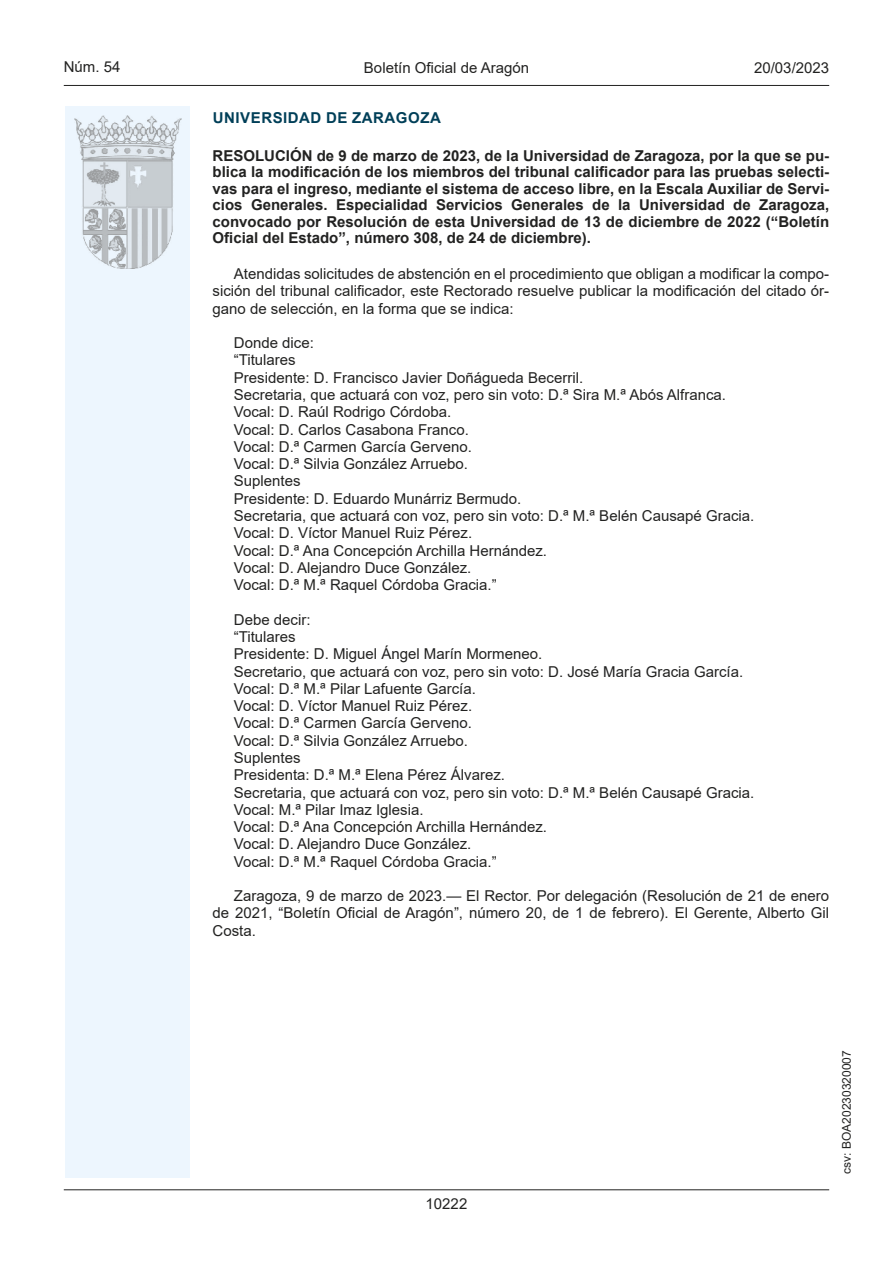
<style>
.page{position:relative;width:893px;height:1263px;background:#fff}
.page>*{position:absolute;margin:0;border:0;box-sizing:border-box;transform-origin:0 0}
.inicio_de_parrafo{font:15px/17.2px "Arial";color:#222221;text-align:justify}
.Titulo_text{font:700 15px/16.5px "Arial";color:#222221;text-align:justify}
.estilo_head-c{font:15px "Arial";color:#222221}
.emisor_text{font:15px "Arial Bold MT2";letter-spacing:.035em;color:#003f58}
.estilo_head-d{font:15px "Arial MT2";color:#222221}
.estilo_head-i{font:15px "Arial MT2";color:#222221}
.numero_pagina{font:15px "Arial MT2";color:#222221}
.estilo_head-i-2{font:12px "Arial MT2";color:#222221}
.s1{font-family:"Arial Bold MT2";font-weight:400}
</style>
<div class="page">
<div style="left:65px;top:106px;width:125px;height:1072px;background:#edf6fe"></div>
<img style="left:75px;top:115px;width:106px;height:153px">
<hr style="left:64px;top:85px;width:765px;height:1px;background:#222221">
<hr style="left:64px;top:1189px;width:765px;height:1px;background:#222221">
<p class="estilo_head-i" style="left:64px;top:57px;width:58px">Núm. 54</p>
<p class="estilo_head-c" style="left:364px;top:57px;width:167px">Boletín Oficial de Aragón</p>
<p class="estilo_head-d" style="left:754px;top:57px;width:77px">20/03/2023</p>
<h5 class="emisor_text" style="left:213px;top:107px;width:229px">UNIVERSIDAD DE ZARAGOZA</h5>
<p class="Titulo_text" style="left:213px;top:147px;width:618px"><span class="s1">RESOLUCIÓN de 9 de marzo de 2023, de la Universidad de Zaragoza, por la que se pu&shy;</span>blica la modificación de los miembros del tribunal calificador para las pruebas selecti&shy;vas para el ingreso, mediante el sistema de acceso libre, en la Escala Auxiliar de Servi&shy;<span class="s1">cios Generales. Especialidad Servicios Generales de la Universidad de Zaragoza, </span>convocado por Resolución de esta Universidad de 13 de diciembre de 2022 (“Boletín Oficial del Estado”, número 308, de 24 de diciembre).</p>
<p class="inicio_de_parrafo" style="left:213px;top:265px;width:618px;text-indent:21px">Atendidas solicitudes de abstención en el procedimiento que obligan a modificar la compo&shy;sición del tribunal calificador, este Rectorado resuelve publicar la modificación del citado ór&shy;gano de selección, en la forma que se indica:</p>
<p class="inicio_de_parrafo" style="left:234px;top:334px;width:82px">Donde dice:</p>
<p class="inicio_de_parrafo" style="left:234px;top:351px;width:63px">“Titulares</p>
<p class="inicio_de_parrafo" style="left:234px;top:369px;width:351px">Presidente: D. Francisco Javier Doñágueda Becerril.</p>
<p class="inicio_de_parrafo" style="left:234px;top:386px;width:494px">Secretaria, que actuará con voz, pero sin voto: D.ª Sira M.ª Abós Alfranca.</p>
<p class="inicio_de_parrafo" style="left:234px;top:403px;width:219px">Vocal: D. Raúl Rodrigo Córdoba.</p>
<p class="inicio_de_parrafo" style="left:234px;top:421px;width:237px">Vocal: D. Carlos Casabona Franco.</p>
<p class="inicio_de_parrafo" style="left:234px;top:438px;width:240px">Vocal: D.ª Carmen García Gerveno.</p>
<p class="inicio_de_parrafo" style="left:234px;top:455px;width:235px">Vocal: D.ª Silvia González Arruebo.</p>
<p class="inicio_de_parrafo" style="left:234px;top:472px;width:68px">Suplentes</p>
<p class="inicio_de_parrafo" style="left:234px;top:490px;width:289px">Presidente: D. Eduardo Munárriz Bermudo.</p>
<p class="inicio_de_parrafo" style="left:234px;top:507px;width:522px">Secretaria, que actuará con voz, pero sin voto: D.ª M.ª Belén Causapé Gracia.</p>
<p class="inicio_de_parrafo" style="left:234px;top:524px;width:240px">Vocal: D. Víctor Manuel Ruiz Pérez.</p>
<p class="inicio_de_parrafo" style="left:234px;top:542px;width:315px">Vocal: D.ª Ana Concepción Archilla Hernández.</p>
<p class="inicio_de_parrafo" style="left:234px;top:559px;width:239px">Vocal: D. Alejandro Duce González.</p>
<p class="inicio_de_parrafo" style="left:234px;top:576px;width:264px">Vocal: D.ª M.ª Raquel Córdoba Gracia.”</p>
<p class="inicio_de_parrafo" style="left:234px;top:611px;width:78px">Debe decir:</p>
<p class="inicio_de_parrafo" style="left:234px;top:628px;width:63px">“Titulares</p>
<p class="inicio_de_parrafo" style="left:234px;top:645px;width:310px">Presidente: D. Miguel Ángel Marín Mormeneo.</p>
<p class="inicio_de_parrafo" style="left:234px;top:662px;width:511px">Secretario, que actuará con voz, pero sin voto: D. José María Gracia García.</p>
<p class="inicio_de_parrafo" style="left:234px;top:680px;width:244px">Vocal: D.ª M.ª Pilar Lafuente García.</p>
<p class="inicio_de_parrafo" style="left:234px;top:697px;width:240px">Vocal: D. Víctor Manuel Ruiz Pérez.</p>
<p class="inicio_de_parrafo" style="left:234px;top:714px;width:240px">Vocal: D.ª Carmen García Gerveno.</p>
<p class="inicio_de_parrafo" style="left:234px;top:732px;width:235px">Vocal: D.ª Silvia González Arruebo.</p>
<p class="inicio_de_parrafo" style="left:234px;top:749px;width:68px">Suplentes</p>
<p class="inicio_de_parrafo" style="left:234px;top:766px;width:273px">Presidenta: D.ª M.ª Elena Pérez Álvarez.</p>
<p class="inicio_de_parrafo" style="left:234px;top:783px;width:522px">Secretaria, que actuará con voz, pero sin voto: D.ª M.ª Belén Causapé Gracia.</p>
<p class="inicio_de_parrafo" style="left:234px;top:801px;width:191px">Vocal: M.ª Pilar Imaz Iglesia.</p>
<p class="inicio_de_parrafo" style="left:234px;top:818px;width:315px">Vocal: D.ª Ana Concepción Archilla Hernández.</p>
<p class="inicio_de_parrafo" style="left:234px;top:835px;width:239px">Vocal: D. Alejandro Duce González.</p>
<p class="inicio_de_parrafo" style="left:234px;top:853px;width:264px">Vocal: D.ª M.ª Raquel Córdoba Gracia.”</p>
<p class="inicio_de_parrafo" style="left:213px;top:887px;width:618px;text-indent:21px">Zaragoza, 9 de marzo de 2023.— El Rector. Por delegación (Resolución de 21 de enero de 2021, “Boletín Oficial de Aragón”, número 20, de 1 de febrero). El Gerente, Alberto Gil Costa.</p>
<p class="numero_pagina" style="left:426px;top:1193px;width:43px">10222</p>
<p class="estilo_head-i-2" style="left:838px;top:1174px;width:125px;rotate:-90deg">csv: BOA20230320007</p>
</div>
